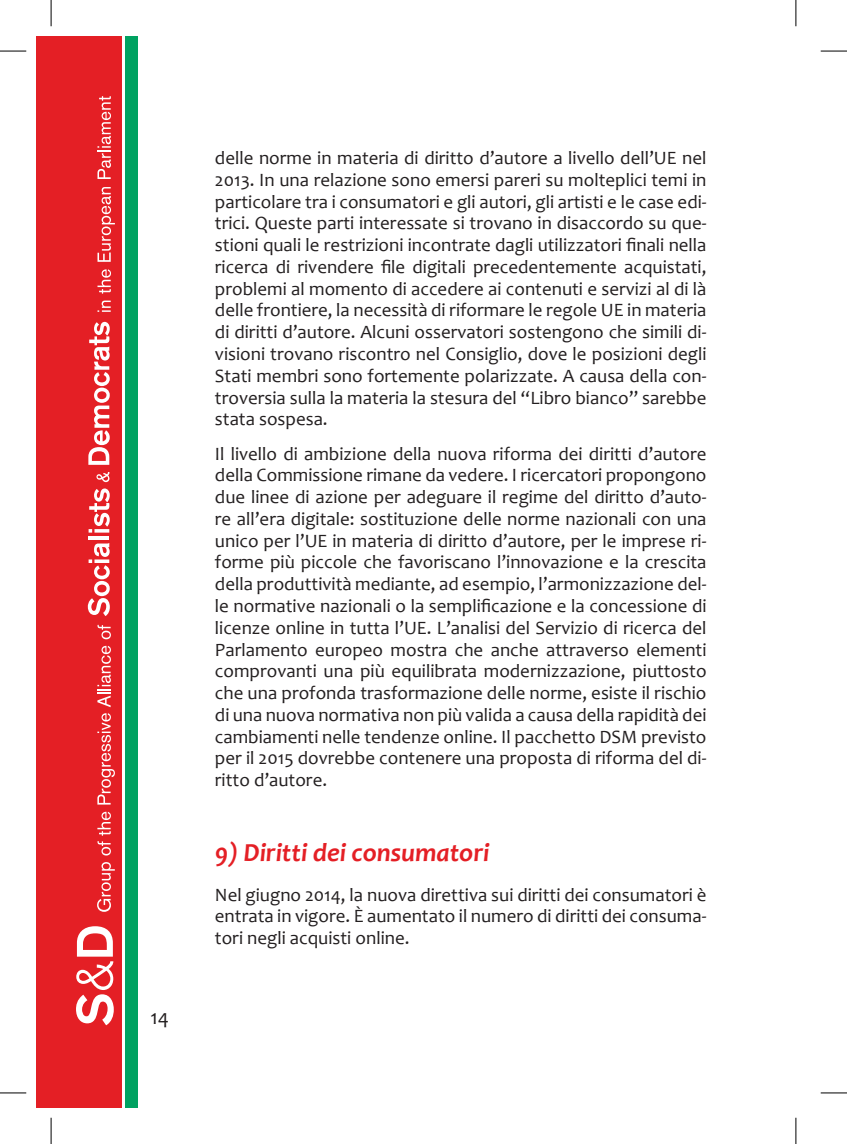
<style>
.page{position:relative;width:847px;height:1144px;background:#fff}
.page>*{position:absolute;margin:0;border:0;box-sizing:border-box;transform-origin:0 0}
.t1{font:italic 700 26.25px "Candara";color:#e41f25}
.t2{font:21px "Candara";color:#231f20}
.t3{font:18.9px/21.7px "Candara";color:#231f20;text-align:justify}
</style>
<div class="page">
<div style="left:125px;top:36px;width:13px;height:1072px;background:#00a261"></div>
<div style="left:36px;top:36px;width:85px;height:1072px;background:#e41f25"></div>
<svg style="left:76px;top:926px;width:38px;height:99px"></svg>
<svg style="left:97px;top:862px;width:18px;height:50px"></svg>
<svg style="left:97px;top:812px;width:14px;height:43px"></svg>
<svg style="left:97px;top:713px;width:18px;height:91px"></svg>
<svg style="left:97px;top:646px;width:14px;height:61px"></svg>
<svg style="left:97px;top:625px;width:14px;height:14px"></svg>
<svg style="left:88px;top:543px;width:22px;height:73px"></svg>
<hr style="left:88px;top:536px;width:21px;height:4px;background:#fff">
<svg style="left:89px;top:488px;width:21px;height:45px"></svg>
<svg style="left:96px;top:472px;width:13px;height:10px"></svg>
<svg style="left:88px;top:322px;width:22px;height:143px"></svg>
<svg style="left:97px;top:301px;width:14px;height:11px"></svg>
<svg style="left:97px;top:269px;width:14px;height:25px"></svg>
<svg style="left:97px;top:187px;width:18px;height:75px"></svg>
<svg style="left:97px;top:96px;width:14px;height:83px"></svg>
<svg style="left:0;top:51px;width:26px;height:1px"></svg>
<svg style="left:820px;top:51px;width:26px;height:1px"></svg>
<svg style="left:0;top:1092px;width:26px;height:1px"></svg>
<svg style="left:820px;top:1092px;width:26px;height:1px"></svg>
<svg style="left:51px;top:0;width:1px;height:26px"></svg>
<svg style="left:51px;top:1118px;width:1px;height:26px"></svg>
<svg style="left:795px;top:0;width:1px;height:26px"></svg>
<svg style="left:795px;top:1118px;width:1px;height:26px"></svg>
<p class="t2" style="left:150px;top:1004px;width:20px">14</p>
<p class="t3" style="left:215px;top:147px;width:493px">delle norme in materia di diritto d’autore a livello dell’UE nel 2013. In una relazione sono emersi pareri su molteplici temi in particolare tra i consumatori e gli autori, gli artisti e le case edi&shy;trici. Queste parti interessate si trovano in disaccordo su que&shy;stioni quali le restrizioni incontrate dagli utilizzatori finali nella ricerca di rivendere file digitali precedentemente acquistati, problemi al momento di accedere ai contenuti e servizi al di là delle frontiere, la necessità di riformare le regole UE in materia di diritti d’autore. Alcuni osservatori sostengono che simili di&shy;visioni trovano riscontro nel Consiglio, dove le posizioni degli Stati membri sono fortemente polarizzate. A causa della con&shy;troversia sulla la materia la stesura del “Libro bianco” sarebbe stata sospesa.</p>
<p class="t3" style="left:215px;top:442px;width:493px">Il livello di ambizione della nuova riforma dei diritti d’autore della Commissione rimane da vedere. I ricercatori propongono due linee di azione per adeguare il regime del diritto d’auto&shy;re all’era digitale: sostituzione delle norme nazionali con una unico per l’UE in materia di diritto d’autore, per le imprese ri&shy;forme più piccole che favoriscano l’innovazione e la crescita della produttività mediante, ad esempio, l’armonizzazione del&shy;le normative nazionali o la semplificazione e la concessione di licenze online in tutta l’UE. L’analisi del Servizio di ricerca del Parlamento europeo mostra che anche attraverso elementi comprovanti una più equilibrata modernizzazione, piuttosto che una profonda trasformazione delle norme, esiste il rischio di una nuova normativa non più valida a causa della rapidità dei cambiamenti nelle tendenze online. Il pacchetto DSM previsto per il 2015 dovrebbe contenere una proposta di riforma del di&shy;ritto d’autore.</p>
<h1 class="t1" style="left:215px;top:836px;width:276px">9) Diritti dei consumatori</h1>
<p class="t3" style="left:215px;top:883px;width:493px">Nel giugno 2014, la nuova direttiva sui diritti dei consumatori è entrata in vigore. È aumentato il numero di diritti dei consuma&shy;tori negli acquisti online.</p>
</div>
